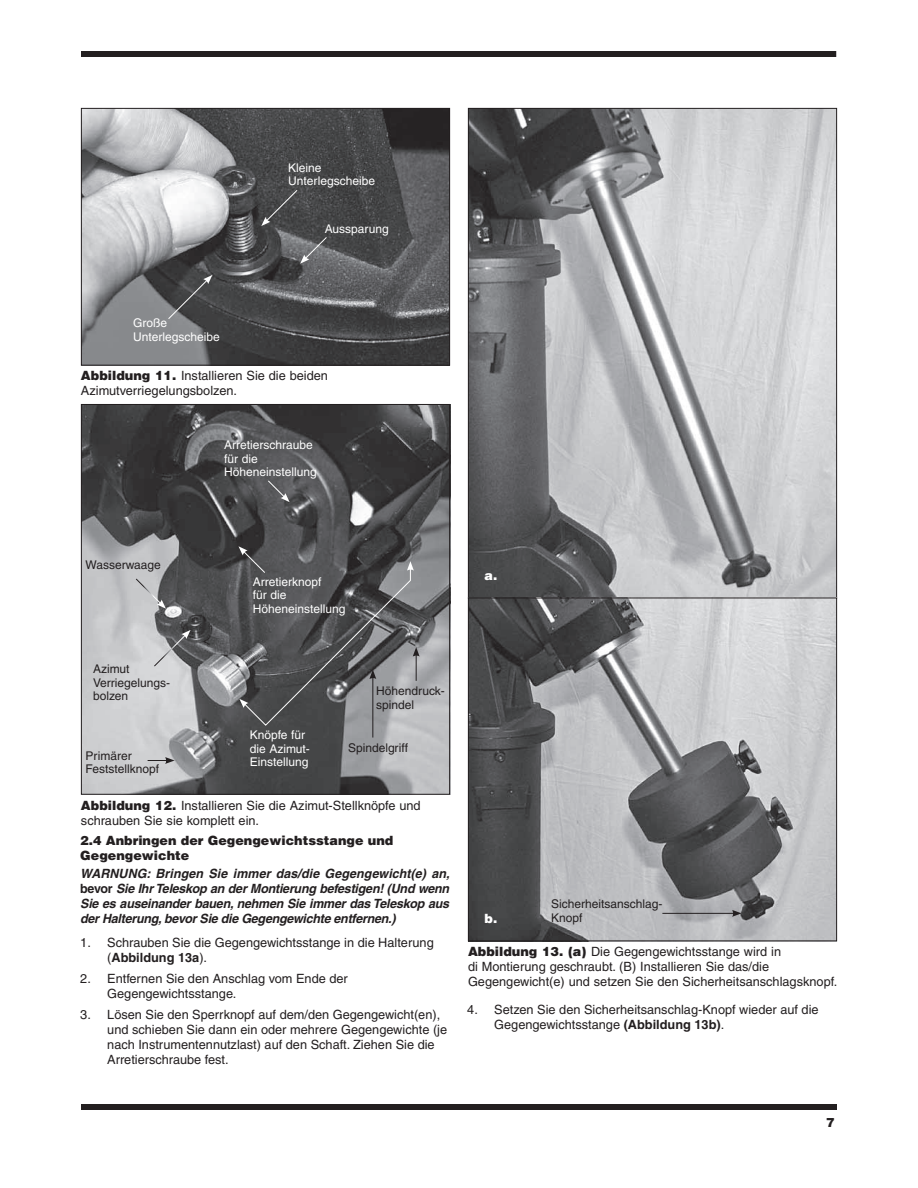
<style>
.page{position:relative;width:918px;height:1188px;background:#fff}
.page>*{position:absolute;margin:0;border:0;box-sizing:border-box;transform-origin:0 0}
.t1{font:12.75px/15px "Helvetica";color:#231f20}
.t2{font:italic 700 12.75px/15px "Helvetica";letter-spacing:-.02em;color:#231f20;text-align:justify}
.t3{font:900 12.75px/15px "Helvetica";color:#231f20}
.t4{font:900 12.75px "Helvetica";color:#fff}
.t5{font:12px/13.5px "Helvetica";color:#fff}
.t6{font:12px/13.5px "Helvetica";color:#231f20}
.s1{font-weight:900}
.s2{font-style:normal}
.s3{font-weight:700}
</style>
<div class="page">
<div style="left:81px;top:51px;width:755px;height:6px;background:#231f20"></div>
<div style="left:81px;top:1104px;width:756px;height:6px;background:#231f20"></div>
<img style="left:83px;top:406px;width:365px;height:387px">
<div style="left:81px;top:404px;width:369px;height:391px;border:1px solid #231f20"></div>
<img style="left:470px;top:110px;width:365px;height:829px">
<div style="left:468px;top:598px;width:369px;height:343px;border:1px solid #231f20"></div>
<img style="left:83px;top:110px;width:365px;height:254px">
<div style="left:81px;top:108px;width:369px;height:258px;border:1px solid #231f20"></div>
<svg style="left:168px;top:275px;width:44px;height:45px;background:#4f5051"></svg>
<svg style="left:261px;top:189px;width:37px;height:37px"></svg>
<svg style="left:300px;top:236px;width:27px;height:28px"></svg>
<svg style="left:148px;top:757px;width:27px;height:7px"></svg>
<hr style="left:662px;top:913px;width:73px;height:1px;background:#231f20">
<svg style="left:732px;top:910px;width:10px;height:7px"></svg>
<hr style="left:372px;top:677px;width:1px;height:61px;background:#231f20">
<svg style="left:238px;top:546px;width:182px;height:180px;background:#616264"></svg>
<svg style="left:153px;top:630px;width:38px;height:37px"></svg>
<svg style="left:135px;top:578px;width:31px;height:31px"></svg>
<svg style="left:267px;top:480px;width:23px;height:22px"></svg>
<p class="t5" style="left:133px;top:316px;width:88px">Große<br>Unterlegscheibe</p>
<p class="t5" style="left:288px;top:161px;width:88px">Kleine<br>Unterlegscheibe</p>
<p class="t5" style="left:325px;top:222px;width:65px">Aussparung</p>
<p class="t1" style="left:81px;top:368px;width:249px"><span class="s1">Abbildung 11.</span> Installieren Sie die beiden<br>Azimutverriegelungsbolzen.</p>
<p class="t6" style="left:86px;top:558px;width:77px">Wasserwaage</p>
<p class="t6" style="left:93px;top:663px;width:79px">Azimut<br>Verriegelungs&shy;bolzen</p>
<p class="t6" style="left:86px;top:749px;width:75px">Primärer<br>Feststellknopf</p>
<p class="t5" style="left:224px;top:438px;width:94px">Arretierschraube für die<br>Höheneinstellung</p>
<p class="t5" style="left:253px;top:575px;width:94px">Arretierknopf<br>für die<br>Höheneinstellung</p>
<p class="t6" style="left:376px;top:684px;width:70px">Höhendruck&shy;spindel</p>
<p class="t5" style="left:250px;top:728px;width:62px">Knöpfe für die Azimut-<br>Einstellung</p>
<p class="t6" style="left:348px;top:741px;width:62px">Spindelgriff</p>
<p class="t1" style="left:81px;top:798px;width:341px"><span class="s1">Abbildung 12.</span> Installieren Sie die Azimut-Stellknöpfe und schrauben Sie sie komplett ein.</p>
<p class="t4" style="left:484px;top:567px;width:14px">a.</p>
<p class="t3" style="left:80px;top:832px;width:315px">2.4 Anbringen der Gegengewichtsstange und<br>Gegengewichte</p>
<p class="t2" style="left:80px;top:866px;width:371px">WARNUNG: Bringen Sie immer das/die Gegengewicht(e) an, <span class="s2">bevor</span> Sie Ihr Teleskop an der Montierung befestigen! (Und wenn Sie es auseinander bauen, nehmen Sie immer das Teleskop aus der Halterung, bevor Sie die Gegengewichte entfernen.)</p>
<p class="t1" style="left:107px;top:935px;width:328px;text-indent:-27px">1. Schrauben Sie die Gegengewichtsstange in die Halterung (<span class="s3">Abbildung 13a</span>).</p>
<p class="t1" style="left:107px;top:971px;width:242px;text-indent:-27px">2. Entfernen Sie den Anschlag vom Ende der<br>Gegengewichtsstange.</p>
<p class="t1" style="left:107px;top:1007px;width:341px;text-indent:-27px">3. Lösen Sie den Sperrknopf auf dem/den Gegengewicht(en), und schieben Sie dann ein oder mehrere Gegengewichte (je nach Instrumentennutzlast) auf den Schaft. Ziehen Sie die Arretierschraube fest.</p>
<p class="t1" style="left:494px;top:1002px;width:326px;text-indent:-27px">4. Setzen Sie den Sicherheitsanschlag-Knopf wieder auf die<br>Gegengewichtsstange <span class="s3">(Abbildung 13b)</span>.</p>
<p class="t6" style="left:551px;top:897px;width:113px">Sicherheitsanschlag-<br>Knopf</p>
<p class="t4" style="left:484px;top:910px;width:14px">b.</p>
<p class="t1" style="left:468px;top:944px;width:371px"><span class="s1">Abbildung 13. (a)</span> Die Gegengewichtsstange wird in<br>di Montierung geschraubt. (B) Installieren Sie das/die<br>Gegengewicht(e) und setzen Sie den Sicherheitsanschlagsknopf.</p>
<p class="t3" style="left:826px;top:1115px;width:10px">7</p>
</div>
